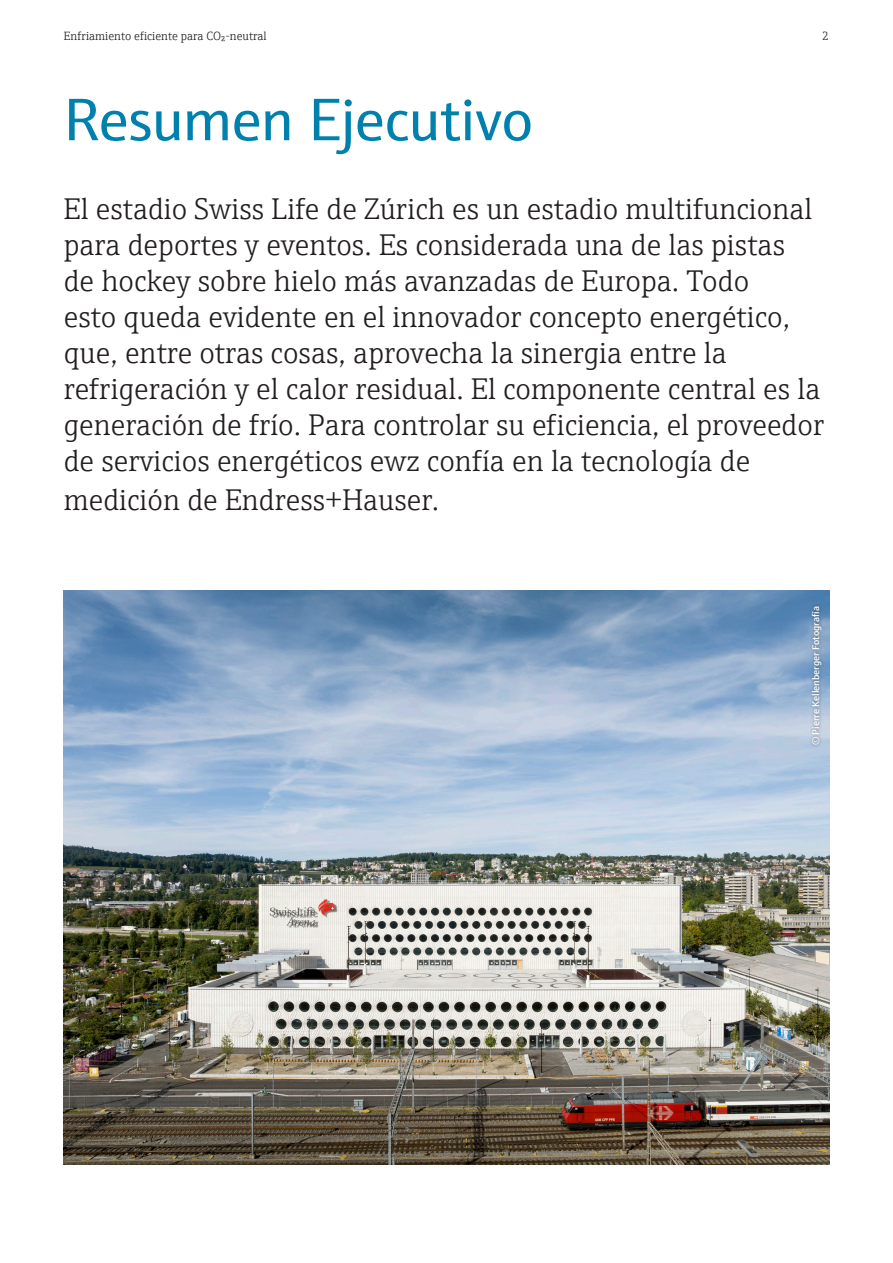
<style>
.page{position:relative;width:893px;height:1263px;background:#fff}
.page>*{position:absolute;margin:0;border:0;box-sizing:border-box;transform-origin:0 0}
.Headline_XL_-_40pt{font:60px "E+H Sans";letter-spacing:-.015em;color:#0081ad}
.Content_22_pt{font:300 30px/36px "E+H Serif";color:#231f20}
.t1{font:300 12px "E+H Serif";color:#231f20}
.t2{font:600 9.75px "E+H Sans";color:#fff}
</style>
<div class="page">
<img style="left:64px;top:591px;width:765px;height:573px">
<div style="left:809px;top:604px;width:15px;height:144px;background:#231f20;opacity:.5"></div>
<p class="t1" style="left:64px;top:27px;width:204px">Enfriamiento eficiente para CO₂-neutral</p>
<p class="Headline_XL_-_40pt" style="left:64px;top:75px;width:471px">Resumen Ejecutivo</p>
<p class="t1" style="left:822px;top:27px;width:8px">2</p>
<p class="Content_22_pt" style="left:64px;top:188px;width:762px">El estadio Swiss Life de Zúrich es un estadio multifuncional para deportes y eventos. Es considerada una de las pistas<br>de hockey sobre hielo más avanzadas de Europa. Todo<br>esto queda evidente en el innovador concepto energético, que, entre otras cosas, aprovecha la sinergia entre la refrigeración y el calor residual. El componente central es la generación de frío. Para controlar su eficiencia, el proveedor de servicios energéticos ewz confía en la tecnología de</p>
<p class="Content_22_pt" style="left:64px;top:480px;width:377px">medición de Endress+Hauser.</p>
<p class="t2" style="left:808px;top:745px;width:140px;rotate:-90deg">© Pierre Kellenberger Fotografía</p>
</div>
